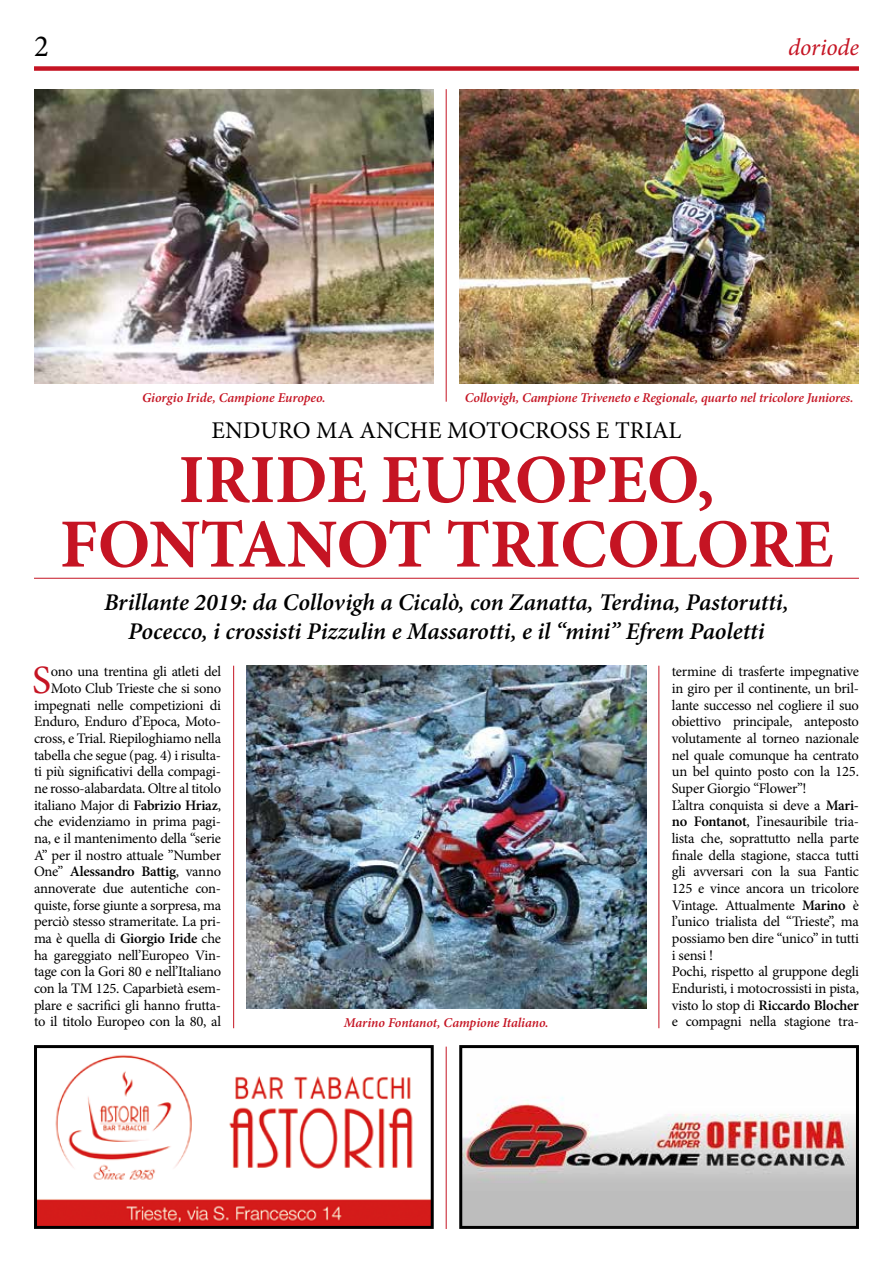
<style>
.page{position:relative;width:893px;height:1263px;background:#fff}
.page>*{position:absolute;margin:0;border:0;box-sizing:border-box;transform-origin:0 0}
.t1{font:700 69px/64.5px "Minion Pro";letter-spacing:-.005em;color:#c51423;text-align:center}
.t2{font:40.2px "Minion Pro";color:#c51423}
.t3{font:30.75px "Minion Pro";color:#000}
.t4{font:italic 600 24px/28.8px "Minion Pro";letter-spacing:-.005em;color:#000;text-align:center}
.t5{font:24px "Minion Pro";color:#000}
.t6{font:italic 24px "Minion Pro";letter-spacing:-.01em;color:#c51423}
.t7{font:14.55px/16.6px "Minion Pro";letter-spacing:-.015em;color:#000;text-align:right}
.t8{font:italic 600 13.5px "Minion Pro";letter-spacing:-.01em;color:#c51423}
.s1{font-weight:600}
</style>
<div class="page">
<div style="left:34px;top:66px;width:825px;height:5px;background:#c51423"></div>
<hr style="left:34px;top:578px;width:825px;height:1px;background:#c51423">
<hr style="left:659px;top:666px;width:1px;height:362px;background:#c51423">
<hr style="left:233px;top:666px;width:1px;height:362px;background:#c51423">
<hr style="left:446px;top:1046px;width:1px;height:183px;background:#c51423">
<hr style="left:446px;top:89px;width:1px;height:313px;background:#c51423">
<img style="left:38px;top:1055px;width:392px;height:170px">
<div style="left:34px;top:1045px;width:400px;height:184px;border:3px solid #000"></div>
<img style="left:463px;top:1097px;width:392px;height:128px">
<div style="left:459px;top:1045px;width:400px;height:184px;border:3px solid #000"></div>
<img style="left:34px;top:89px;width:400px;height:294px">
<img style="left:459px;top:89px;width:400px;height:294px">
<img style="left:246px;top:666px;width:400px;height:342px">
<h3 class="t3" style="left:34px;top:25px;width:16px">2</h3>
<h3 class="t6" style="left:788px;top:31px;width:72px">doriode</h3>
<p class="t8" style="left:142px;top:389px;width:185px">Giorgio Iride, Campione Europeo.</p>
<p class="t8" style="left:465px;top:389px;width:390px">Collovigh, Campione Triveneto e Regionale, quarto nel tricolore Juniores.</p>
<h3 class="t5" style="left:211px;top:414px;width:472px">ENDURO MA ANCHE MOTOCROSS E TRIAL</h3>
<h1 class="t1" style="left:60px;top:447px;width:775px">IRIDE EUROPEO,<br>FONTANOT TRICOLORE</h1>
<h3 class="t4" style="left:104px;top:589px;width:686px">Brillante 2019: da Collovigh a Cicalò, con Zanatta, Terdina, Pastorutti,<br>Pocecco, i crossisti Pizzulin e Massarotti, e il “mini” Efrem Paoletti</h3>
<p class="t7" style="left:34px;top:663px;width:189px">ono una trentina gli atleti del Moto Club Trieste che si sono impegnati nelle competizioni di Enduro, Enduro d’Epoca, Moto&shy;cross, e Trial. Riepiloghiamo nella tabella che segue (pag. 4) i risulta&shy;ti più significativi della compagi&shy;ne rosso-alabardata. Oltre al titolo italiano Major di <span class="s1">Fabrizio Hriaz</span>, che evidenziamo in prima pagi&shy;na, e il mantenimento della “serie A” per il nostro attuale ”Number One” <span class="s1">Alessandro Battig</span>, vanno annoverate due autentiche con&shy;quiste, forse giunte a sorpresa, ma perciò stesso strameritate. La pri&shy;ma è quella di <span class="s1">Giorgio Iride</span> che ha gareggiato nell’Europeo Vin&shy;tage con la Gori 80 e nell’Italiano con la TM 125. Caparbietà esem&shy;plare e sacrifici gli hanno frutta&shy;to il titolo Europeo con la 80, al</p>
<p class="t7" style="left:672px;top:663px;width:189px;text-align:left">termine di trasferte impegnative in giro per il continente, un bril&shy;lante successo nel cogliere il suo obiettivo principale, anteposto volutamente al torneo nazionale nel quale comunque ha centrato un bel quinto posto con la 125.<br>Super Giorgio “Flower”!<br>L’altra conquista si deve a <span class="s1">Mari&shy;no Fontanot</span>, l’inesauribile tria&shy;lista che, soprattutto nella parte finale della stagione, stacca tutti gli avversari con la sua Fantic<br>125 e vince ancora un tricolore<br>Vintage. Attualmente <span class="s1">Marino</span> è l’unico trialista del “Trieste”, ma possiamo ben dire “unico” in tutti i sensi !<br>Pochi, rispetto al gruppone degli<br>Enduristi, i motocrossisti in pista, visto lo stop di <span class="s1">Riccardo Blocher </span>e compagni nella stagione tra-</p>
<h2 class="t2" style="left:32px;top:653px;width:21px">S</h2>
<p class="t8" style="left:344px;top:1014px;width:206px">Marino Fontanot, Campione Italiano.</p>
</div>
